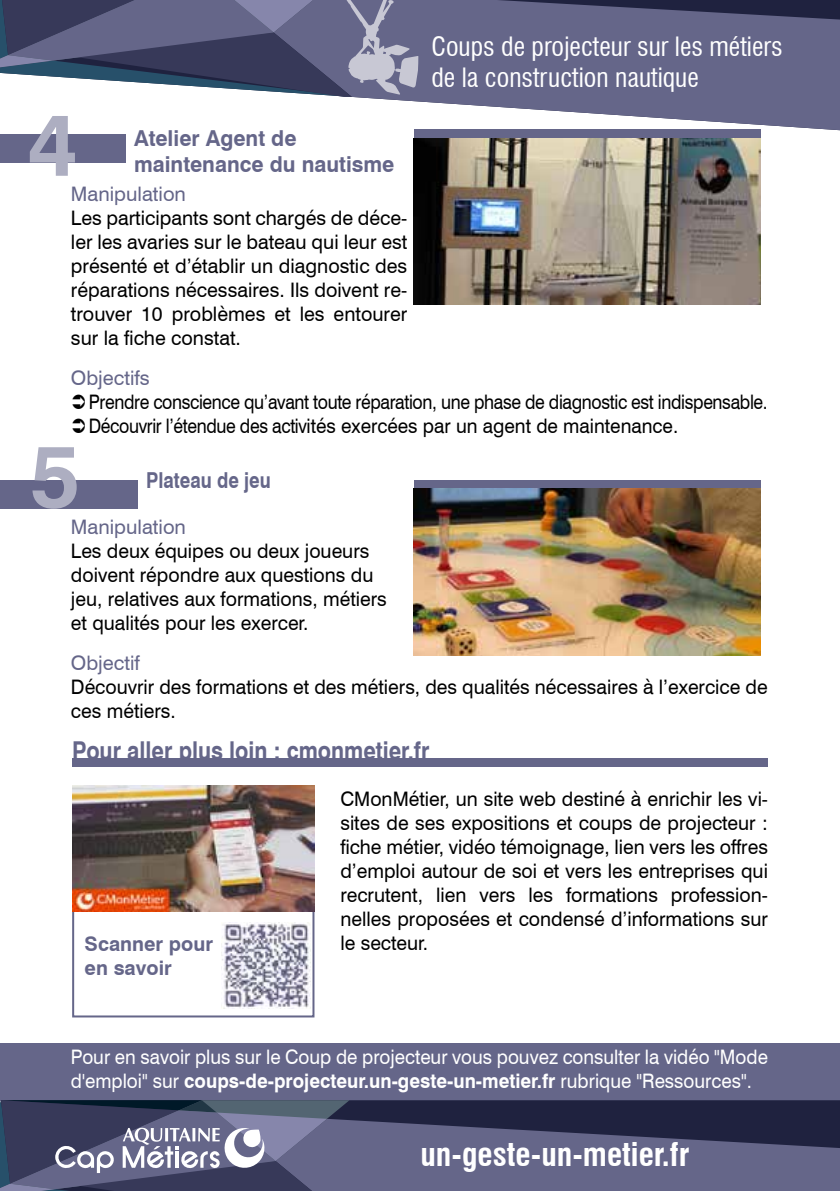
<style>
.page{position:relative;width:840px;height:1191px;background:#fff}
.page>*{position:absolute;margin:0;border:0;box-sizing:border-box;transform-origin:0 0}
.t1{font:700 88px "Swiss 721 BT";color:#adaec1}
.t2{font:700 condensed 32px "Swiss 721 BT";color:#fff}
.t3{font:condensed 26px/31.2px "Swiss 721 BT";color:#fff}
.t4{font:700 26px "Swiss 721 BT";color:#656689;scale:.84 1}
.t5{font:700 22px/26.4px "Swiss 721 BT";color:#656689}
.t6{font:700 22px "Swiss 721 BT";color:#656689;scale:.84 1}
.t7{font:20px/24px "Swiss 721 BT";color:#000;text-align:justify}
.t8{font:20px/24px "Swiss 721 BT";color:#fff;scale:.94 1}
.t9{font:20px/24px "Swiss 721 BT";letter-spacing:-.02em;color:#000;scale:.88 1}
.t10{font:20px "Swiss 721 BT";color:#656689}
.t11{font:700 20px "Swiss 721 BT";color:#656689}
.s1{font-weight:700}
</style>
<div class="page">
<div style="left:0;top:1043px;width:839px;height:57px;background:#656689"></div>
<div style="left:72px;top:885px;width:242px;height:132px;border:2px solid #656689"></div>
<svg style="left:353px;top:0;width:486px;height:130px;background:#757694"></svg>
<div style="left:0;top:134px;width:125px;height:28px;background:#656689"></div>
<div style="left:413px;top:130px;width:347px;height:8px;background:#656689"></div>
<div style="left:349px;top:1100px;width:490px;height:18px;background:#1f223f"></div>
<svg style="left:349px;top:1118px;width:490px;height:73px;background:#555778"></svg>
<svg style="left:0;top:1100px;width:349px;height:91px;background:#5e627e"></svg>
<div style="left:0;top:480px;width:137px;height:28px;background:#656689"></div>
<div style="left:413px;top:480px;width:347px;height:8px;background:#656689"></div>
<div style="left:72px;top:759px;width:695px;height:8px;background:#656689"></div>
<img style="left:72px;top:785px;width:242px;height:126px">
<img style="left:221px;top:922px;width:89px;height:86px">
<img style="left:413px;top:138px;width:347px;height:167px">
<img style="left:413px;top:488px;width:347px;height:167px">
<svg style="left:0;top:0;width:419px;height:97px;background:#696d89"></svg>
<h3 class="t3" style="left:431px;top:31px;width:352px">Coups de projecteur sur les métiers de la construction nautique</h3>
<h1 class="t1" style="left:28px;top:91px;width:51px">4</h1>
<p class="t5" style="left:134px;top:124px;width:262px">Atelier Agent de maintenance du nautisme</p>
<p class="t10" style="left:71px;top:181px;width:116px">Manipulation</p>
<p class="t7" style="left:71px;top:205px;width:338px">Les participants sont chargés de déce&shy;ler les avaries sur le bateau qui leur est présenté et d’établir un diagnostic des réparations nécessaires. Ils doivent re&shy;trouver 10 problèmes et les entourer sur la fiche constat.</p>
<p class="t10" style="left:71px;top:365px;width:80px">Objectifs</p>
<p class="t9" style="left:89px;top:389px;width:772px">Prendre conscience qu’avant toute réparation, une phase de diagnostic est indispensable.<br>Découvrir l’étendue des activités exercées par un agent de maintenance.</p>
<h1 class="t1" style="left:30px;top:422px;width:51px">5</h1>
<p class="t6" style="left:146px;top:467px;width:150px">Plateau de jeu</p>
<p class="t10" style="left:71px;top:515px;width:116px">Manipulation</p>
<p class="t7" style="left:71px;top:539px;width:317px;text-align:left">Les deux équipes ou deux joueurs doivent répondre aux questions du jeu, relatives aux formations, métiers et qualités pour les exercer.</p>
<p class="t10" style="left:71px;top:651px;width:70px">Objectif</p>
<p class="t7" style="left:71px;top:675px;width:697px">Découvrir des formations et des métiers, des qualités nécessaires à l’exercice de ces métiers.</p>
<h3 class="t4" style="left:72px;top:735px;width:426px">Pour aller plus loin : cmonmetier.fr</h3>
<p class="t7" style="left:340px;top:787px;width:429px">CMonMétier, un site web destiné à enrichir les vi&shy;sites de ses expositions et coups de projecteur : fiche métier, vidéo témoignage, lien vers les offres d’emploi autour de soi et vers les entreprises qui recrutent, lien vers les formations profession&shy;nelles proposées et condensé d’informations sur</p>
<p class="t11" style="left:85px;top:931px;width:130px">Scanner pour</p>
<p class="t7" style="left:340px;top:931px;width:89px">le secteur.</p>
<p class="t11" style="left:85px;top:955px;width:89px">en savoir</p>
<p class="t8" style="left:71px;top:1045px;width:742px">Pour en savoir plus sur le Coup de projecteur vous pouvez consulter la vidéo "Mode d'emploi" sur <span class="s1">coups-de-projecteur.un-geste-un-metier.fr</span> rubrique "Ressources".</p>
<h2 class="t2" style="left:420px;top:1135px;width:270px">un-geste-un-metier.fr</h2>
</div>
